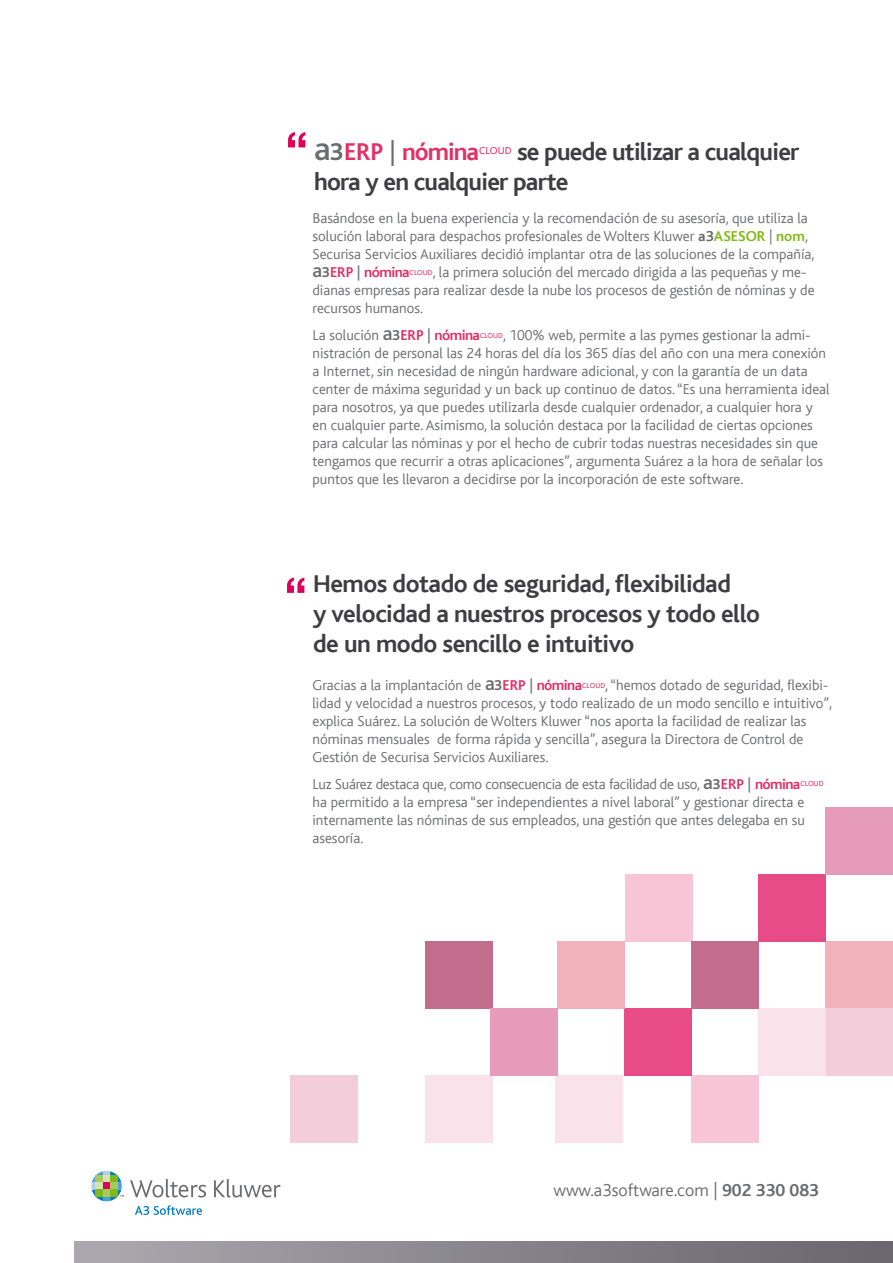
<style>
.page{position:relative;width:893px;height:1263px;background:#fff}
.page>*{position:absolute;margin:0;border:0;box-sizing:border-box;transform-origin:0 0}
.t1{font:700 25.5px/30.2px "Bliss";letter-spacing:-.02em;color:#3e3d40}
.t2{font:700 25.5px "Bliss";letter-spacing:-.04em;color:#e13166}
.t3{font:300 18px "Bliss";color:#6b6c6e}
.t4{font:300 15px/18px "Bliss";color:#6b6c6e}
.t5{font:10.5px "Bliss";color:#e13166}
.s1{font-family:"Bliss 2";font-weight:500;font-size:34.5px;color:#6b6c6e}
.s2{font-family:"Bliss 2";color:#6b6c6e}
.s3{font-weight:400;color:#6b6c6e}
.s4{font-weight:700}
.s5{font-weight:700;color:#83b81a}
.s6{font-family:"Bliss 2";font-weight:500;font-size:20.25px}
.s7{font-family:"Bliss 2";font-weight:700}
.s8{font-weight:700;color:#e13166}
.s9{font-weight:400}
.s10{font-weight:400;font-size:7.5px;color:#e13166}
</style>
<div class="page">
<div style="left:74px;top:1242px;width:819px;height:21px;background:linear-gradient(to right,#aaa8ae,#67656c)"></div>
<svg style="left:135px;top:1205px;width:67px;height:10px"></svg>
<svg style="left:91px;top:1171px;width:33px;height:30px"></svg>
<svg style="left:130px;top:1179px;width:76px;height:18px"></svg>
<svg style="left:214px;top:1179px;width:67px;height:18px"></svg>
<svg style="left:288px;top:132px;width:17px;height:15px"></svg>
<svg style="left:287px;top:577px;width:17px;height:16px"></svg>
<div style="left:826px;top:941px;width:67px;height:68px;background:#f1b2b9"></div>
<div style="left:826px;top:1008px;width:67px;height:67px;background:#f3ceda"></div>
<div style="left:759px;top:1008px;width:67px;height:67px;background:#f9e2ea"></div>
<div style="left:556px;top:1075px;width:67px;height:68px;background:#f9e2ea"></div>
<div style="left:425px;top:1075px;width:67px;height:68px;background:#f9e2ea"></div>
<div style="left:691px;top:1075px;width:68px;height:68px;background:#f7c5d6"></div>
<div style="left:759px;top:874px;width:67px;height:68px;background:#e74c89"></div>
<div style="left:625px;top:874px;width:67px;height:68px;background:#f7c5d6"></div>
<div style="left:691px;top:941px;width:68px;height:68px;background:#c36d8c"></div>
<div style="left:624px;top:1008px;width:67px;height:67px;background:#e74c89"></div>
<div style="left:557px;top:941px;width:67px;height:68px;background:#f1b2b9"></div>
<div style="left:425px;top:941px;width:67px;height:68px;background:#c36d8c"></div>
<div style="left:490px;top:1008px;width:67px;height:67px;background:#e59bb9"></div>
<div style="left:826px;top:807px;width:67px;height:67px;background:#e59bb9"></div>
<div style="left:291px;top:1075px;width:67px;height:68px;background:#f3ceda"></div>
<h1 class="t2" style="left:314px;top:138px;width:167px"><span class="s1">a</span><span class="s2">3</span>ERP <span class="s3">|</span> nómina</h1>
<p class="t5" style="left:479px;top:145px;width:34px">CLOUD</p>
<h1 class="t1" style="left:314px;top:137px;width:487px;text-indent:203px">se puede utilizar a cualquier hora y en cualquier parte</h1>
<p class="t4" style="left:312px;top:210px;width:504px">Basándose en la buena experiencia y la recomendación de su asesoría, que utiliza la solución laboral para despachos profesionales de Wolters Kluwer <span class="s4">a3</span><span class="s5">ASESOR</span> | <span class="s5">nom</span>, Securisa Servicios Auxiliares decidió implantar otra de las soluciones de la compañía, <span class="s6">a</span><span class="s7">3</span><span class="s8">ERP</span> <span class="s9">|</span> <span class="s8">nómina</span><span class="s10">CLOUD</span>, la primera solución del mercado dirigida a las pequeñas y me&shy;dianas empresas para realizar desde la nube los procesos de gestión de nóminas y de recursos humanos.</p>
<p class="t4" style="left:312px;top:326px;width:519px">La solución <span class="s6">a</span><span class="s7">3</span><span class="s8">ERP</span> <span class="s9">|</span> <span class="s8">nómina</span><span class="s10">CLOUD</span>, 100% web, permite a las pymes gestionar la admi&shy;nistración de personal las 24 horas del día los 365 días del año con una mera conexión a Internet, sin necesidad de ningún hardware adicional, y con la garantía de un data center de máxima seguridad y un back up continuo de datos. “Es una herramienta ideal para nosotros, ya que puedes utilizarla desde cualquier ordenador, a cualquier hora y en cualquier parte. Asimismo, la solución destaca por la facilidad de ciertas opciones para calcular las nóminas y por el hecho de cubrir todas nuestras necesidades sin que tengamos que recurrir a otras aplicaciones”, argumenta Suárez a la hora de señalar los puntos que les llevaron a decidirse por la incorporación de este software.</p>
<h1 class="t1" style="left:313px;top:569px;width:449px">Hemos dotado de seguridad, flexibilidad<br>y velocidad a nuestros procesos y todo ello de un modo sencillo e intuitivo</h1>
<p class="t4" style="left:312px;top:676px;width:521px">Gracias a la implantación de <span class="s6">a</span><span class="s7">3</span><span class="s8">ERP</span> <span class="s9">|</span> <span class="s8">nómina</span><span class="s10">CLOUD</span>, “hemos dotado de seguridad, flexibi&shy;lidad y velocidad a nuestros procesos, y todo realizado de un modo sencillo e intuitivo”, explica Suárez. La solución de Wolters Kluwer “nos aporta la facilidad de realizar las nóminas mensuales de forma rápida y sencilla”, asegura la Directora de Control de Gestión de Securisa Servicios Auxiliares.</p>
<p class="t4" style="left:312px;top:775px;width:512px">Luz Suárez destaca que, como consecuencia de esta facilidad de uso, <span class="s6">a</span><span class="s7">3</span><span class="s8">ERP</span> <span class="s9">|</span> <span class="s8">nómina</span><sup>CLOUD </sup>ha permitido a la empresa “ser independientes a nivel laboral” y gestionar directa e internamente las nóminas de sus empleados, una gestión que antes delegaba en su asesoría.</p>
<p class="t3" style="left:553px;top:1181px;width:267px">www.a3software.com | <span class="s4">902 330 083</span></p>
</div>
